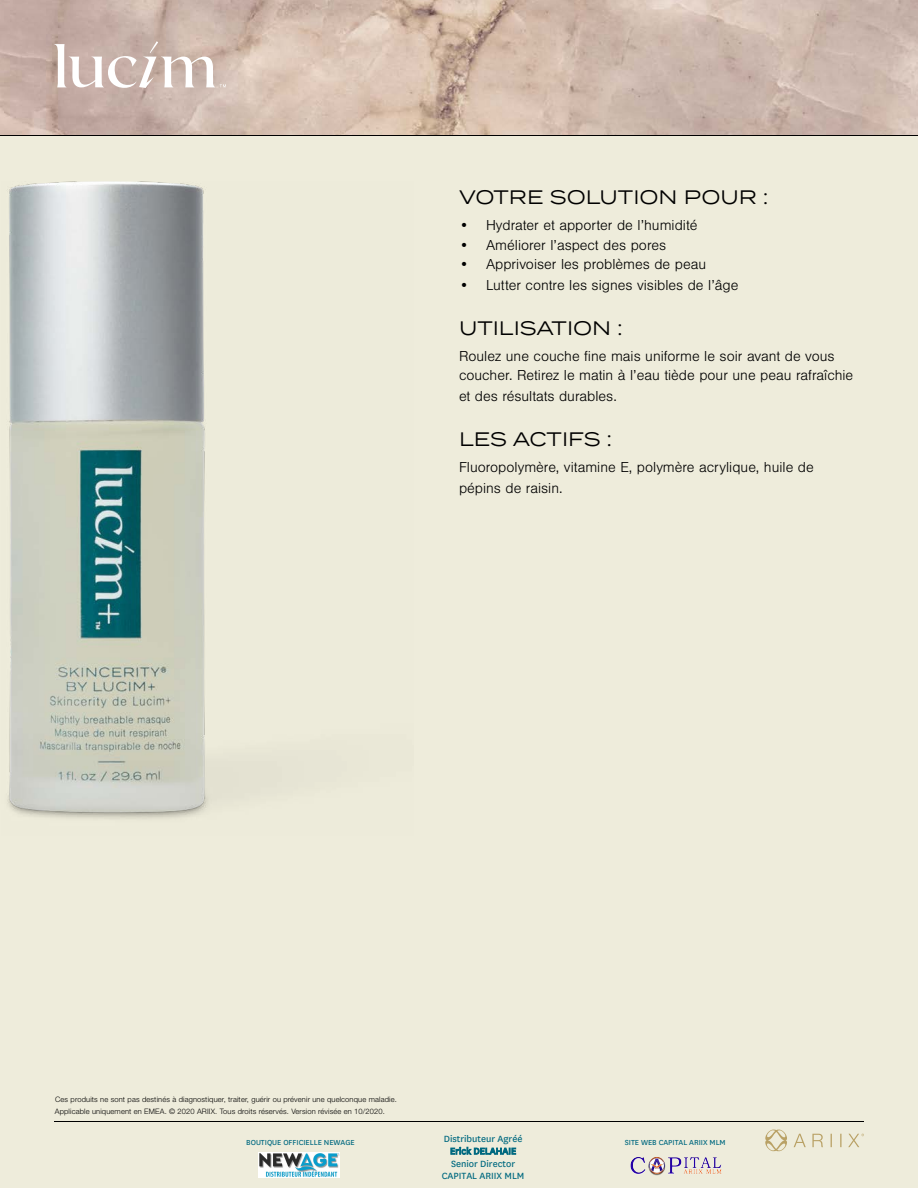
<style>
.page{position:relative;width:918px;height:1188px;background:#eeecdb}
.page>*{position:absolute;margin:0;border:0;box-sizing:border-box;transform-origin:0 0}
.t1{font:19.5px "Termina";color:#000}
.t2{font:300 15px/19.5px "Nimbus San";color:#000}
.t3{font:10.5px/12.6px "National";color:#006980;text-align:center}
.t4{font:8.55px "National";color:#006980}
.t5{font:8.55px "National";color:#006980}
.t6{font:300 7.5px/12px "Helvetica Neue LT Pro";letter-spacing:.02em;color:#000}
.s1{font-style:inherit}
</style>
<div class="page">
<hr style="left:54px;top:1121px;width:810px;height:1px;background:#000">
<svg style="left:765px;top:1129px;width:99px;height:22px"></svg>
<img style="left:0;top:0;width:918px;height:135px">
<hr style="left:0;top:135px;width:918px;height:1px;background:#000">
<svg style="left:54px;top:41px;width:172px;height:47px;background:#d4c2bb"></svg>
<img style="left:7px;top:182px;width:232px;height:637px">
<img style="left:630px;top:1157px;width:92px;height:19px">
<img style="left:258px;top:1153px;width:82px;height:25px">
<h1 class="t1" style="left:459px;top:183px;width:311px">VOTRE SOLUTION POUR :</h1>
<p class="t2" style="left:459px;top:216px;width:240px">• Hydrater et apporter de l’humidité</p>
<p class="t2" style="left:459px;top:235px;width:209px">• Améliorer l’aspect des pores</p>
<p class="t2" style="left:459px;top:255px;width:249px">• Apprivoiser les problèmes de peau</p>
<p class="t2" style="left:459px;top:276px;width:281px">• Lutter contre les signes visibles de l’âge</p>
<h1 class="t1" style="left:459px;top:313px;width:165px">UTILISATION :</h1>
<p class="t2" style="left:459px;top:347px;width:396px">Roulez une couche fine mais uniforme le soir avant de vous coucher. Retirez le matin à l’eau tiède pour une peau rafraîchie</p>
<p class="t2" style="left:459px;top:387px;width:159px">et des résultats durables.</p>
<h1 class="t1" style="left:459px;top:425px;width:154px">LES ACTIFS :</h1>
<p class="t2" style="left:459px;top:457px;width:356px;line-height:21px">Fluoropolymère, vitamine E, polymère acrylique, huile de pépins de raisin.</p>
<p class="t6" style="left:55px;top:1093px;width:344px">Ces produits ne sont pas destinés à diagnostiquer, traiter, guérir ou prévenir une quelconque maladie.<br>Applicable uniquement en EMEA. © 2020 ARIIX. Tous droits réservés. Version révisée en 10/2020.</p>
<p class="t3" style="left:442px;top:1132px;width:84px">Distributeur Agréé<br>Erick DELAHAIE<br>Senior Director<br>CAPITAL ARIIX MLM</p>
<p class="t4" style="left:246px;top:1137px;width:110px">BOUTIQUE OFFICIELLE <span class="s1">NEWAGE</span></p>
<p class="t5" style="left:625px;top:1137px;width:102px">SITE WEB CAPITAL ARIIX MLM</p>
</div>
